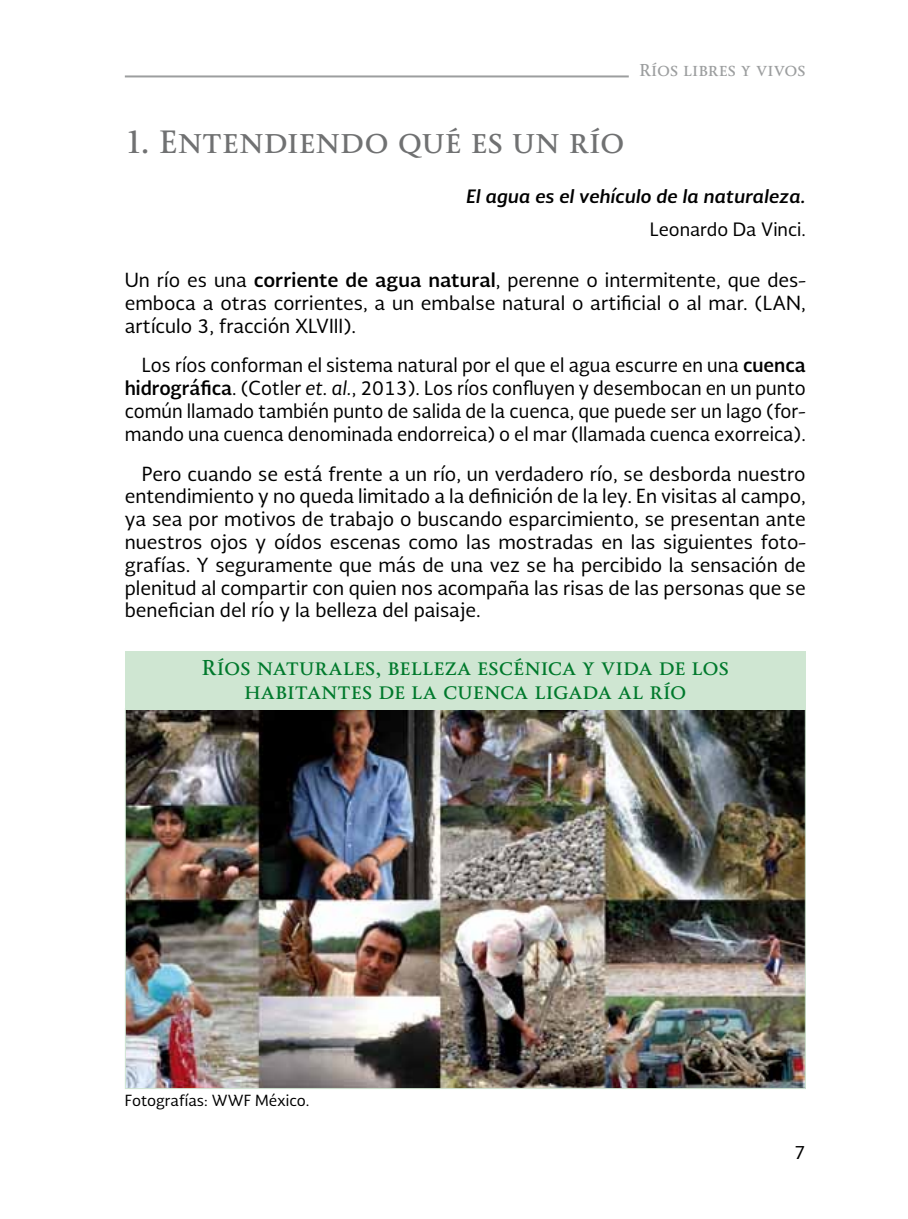
<style>
.page{position:relative;width:908px;height:1219px;background:#fff}
.page>*{position:absolute;margin:0;border:0;box-sizing:border-box;transform-origin:0 0}
.t1{font:700 30px "Soberana Titular";color:#707172}
.t2{font:700 20px/24px "Soberana Titular";color:#00792c;text-align:center}
.t3{font:19px/22.8px "Soberana Sans";color:#000;text-align:justify}
.t4{font:19px/22.8px "Soberana Sans";color:#000;text-align:justify;scale:.96 1}
.t5{font:italic 700 18px "Soberana Sans";color:#000}
.t6{font:18px "Soberana Sans";letter-spacing:-.005em;color:#000}
.t7{font:700 16px "Soberana Titular";color:#9c9e9f}
.t8{font:15px "Soberana Sans";color:#000}
.s1{font-weight:700}
.s2{font-style:italic}
</style>
<div class="page">
<hr style="left:125px;top:75px;width:503px;height:2px;background:#9c9e9f">
<img style="left:127px;top:710px;width:676px;height:377px">
<div style="left:125px;top:651px;width:680px;height:59px;background:#cfe6d2"></div>
<p class="t7" style="left:638px;top:60px;width:168px">Ríos libres y vivos</p>
<h1 class="t1" style="left:127px;top:123px;width:499px">1. Entendiendo qué es un río</h1>
<p class="t5" style="left:466px;top:184px;width:340px">El agua es el vehículo de la naturaleza.</p>
<p class="t6" style="left:649px;top:217px;width:157px">Leonardo Da Vinci.</p>
<p class="t3" style="left:125px;top:268px;width:682px">Un río es una <span class="s1">corriente de agua natural</span>, perenne o intermitente, que des&shy;emboca a otras corrientes, a un embalse natural o artificial o al mar. (LAN, artículo 3, fracción XLVIII).</p>
<p class="t4" style="left:125px;top:353px;width:710px;text-indent:17px">Los ríos conforman el sistema natural por el que el agua escurre en una <span class="s1">cuenca hidrográfica</span>. (Cotler <span class="s2">et. al.</span>, 2013). Los ríos confluyen y desembocan en un punto común llamado también punto de salida de la cuenca, que puede ser un lago (for&shy;mando una cuenca denominada endorreica) o el mar (llamada cuenca exorreica).</p>
<p class="t3" style="left:125px;top:462px;width:682px;text-indent:17px">Pero cuando se está frente a un río, un verdadero río, se desborda nuestro entendimiento y no queda limitado a la definición de la ley. En visitas al campo, ya sea por motivos de trabajo o buscando esparcimiento, se presentan ante nuestros ojos y oídos escenas como las mostradas en las siguientes foto&shy;grafías. Y seguramente que más de una vez se ha percibido la sensación de plenitud al compartir con quien nos acompaña las risas de las personas que se benefician del río y la belleza del paisaje.</p>
<p class="t2" style="left:201px;top:656px;width:529px">Ríos naturales, belleza escénica y vida de los habitantes de la cuenca ligada al río</p>
<p class="t8" style="left:125px;top:1090px;width:186px">Fotografías: WWF México.</p>
<p class="t6" style="left:793px;top:1140px;width:13px">7</p>
</div>
